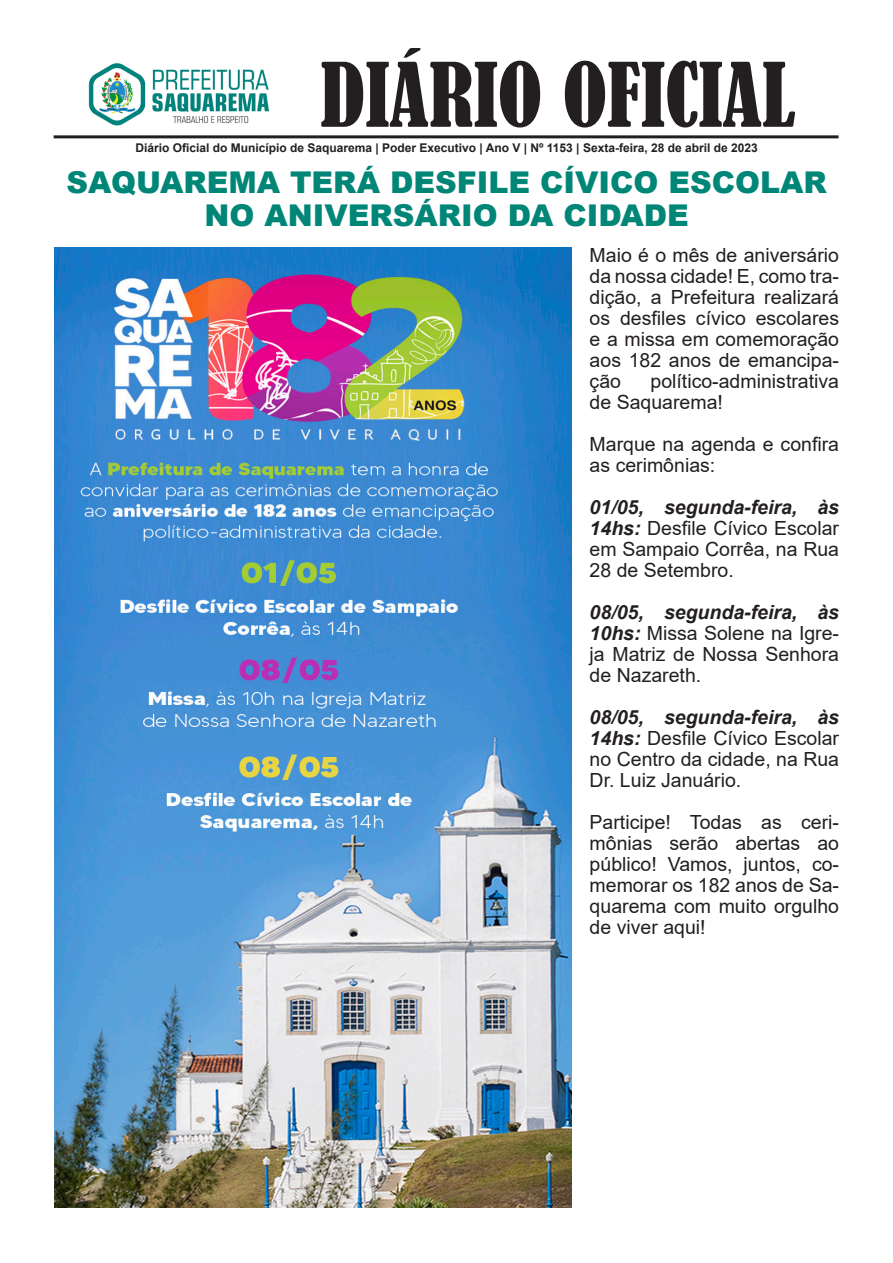
<style>
.page{position:relative;width:893px;height:1263px;background:#fff}
.page>*{position:absolute;margin:0;border:0;box-sizing:border-box;transform-origin:0 0}
.t1{font:condensed 82.5px "Bernard";color:#231f20}
.t2{font:900 30px/33px "Arial";color:#008677;text-align:center}
.t3{font:19.5px/21px "Arial";color:#231f20;text-align:justify}
.t4{font:700 12px "Arial";color:#231f20}
.s1{font-weight:700;font-style:italic}
</style>
<div class="page">
<hr style="left:54px;top:135px;width:785px;height:3px;background:#231f20">
<img style="left:88px;top:63px;width:181px;height:63px">
<img style="left:55px;top:248px;width:517px;height:960px">
<p class="t1" style="left:321px;top:47px;width:476px">DIÁRIO OFICIAL</p>
<p class="t4" style="left:135px;top:139px;width:624px">Diário Oficial do Município de Saquarema | Poder Executivo | Ano V | Nº 1153 | Sexta-feira, 28 de abril de 2023</p>
<p class="t2" style="left:67px;top:164px;width:762px">SAQUAREMA TERÁ DESFILE CÍVICO ESCOLAR<br>NO ANIVERSÁRIO DA CIDADE</p>
<p class="t3" style="left:590px;top:244px;width:251px">Maio é o mês de aniversário da nossa cidade! E, como tra&shy;dição, a Prefeitura realizará os desfiles cívico escolares e a missa em comemoração aos 182 anos de emancipa&shy;ção</p>
<p class="t3" style="left:590px;top:370px;width:251px;text-indent:61px">político-administrativa de Saquarema!</p>
<p class="t3" style="left:590px;top:433px;width:251px">Marque na agenda e confira as cerimônias:</p>
<p class="t3" style="left:590px;top:496px;width:251px"><span class="s1">01/05, segunda-feira, às 14hs:</span> Desfile Cívico Escolar em Sampaio Corrêa, na Rua 28 de Setembro.</p>
<p class="t3" style="left:590px;top:601px;width:251px"><span class="s1">08/05, segunda-feira, às 10hs:</span> Missa Solene na Igre&shy;ja Matriz de Nossa Senhora de Nazareth.</p>
<p class="t3" style="left:590px;top:706px;width:251px"><span class="s1">08/05, segunda-feira, às 14hs:</span> Desfile Cívico Escolar no Centro da cidade, na Rua Dr. Luiz Januário.</p>
<p class="t3" style="left:590px;top:811px;width:251px">Participe! Todas as ceri&shy;mônias serão abertas ao público! Vamos, juntos, co&shy;memorar os 182 anos de Sa&shy;quarema com muito orgulho de viver aqui!</p>
</div>
